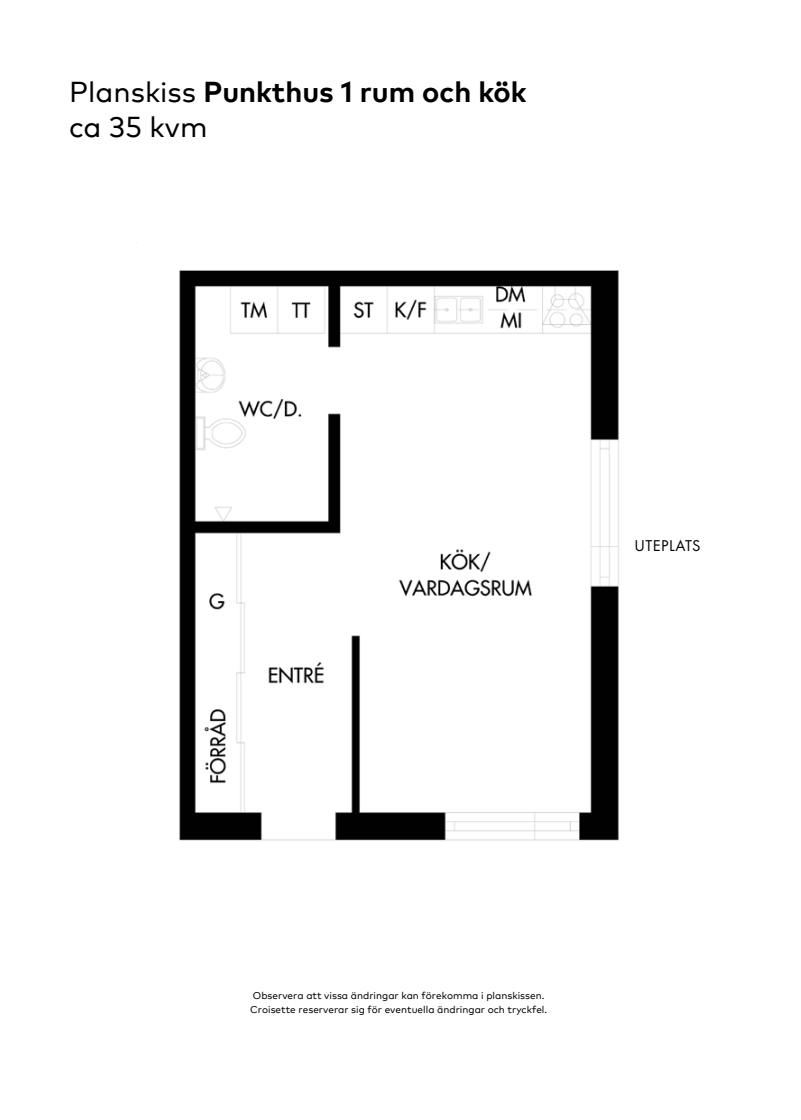
<style>
.page{position:relative;width:801px;height:1120px;background:#fff}
.page>*{position:absolute;margin:0;border:0;box-sizing:border-box;transform-origin:0 0}
.t1{font:700 28.75px/34.9px "Mark Pro";color:#000}
.t2{font:16.25px "Futura PT";letter-spacing:.03em;color:#000}
.t3{font:10px/13.8px "Mark Pro";color:#000}
.s1{font-weight:400}
</style>
<div class="page">
<img style="left:179px;top:270px;width:440px;height:571px">
<h1 class="t1" style="left:69px;top:72px;width:459px"><span class="s1">Planskiss</span> Punkthus 1 rum och kök <span class="s1">ca 35 kvm</span></h1>
<h2 class="t2" style="left:634px;top:536px;width:68px">UTEPLATS</h2>
<p class="t3" style="left:250px;top:988px;width:298px">Observera att vissa ändringar kan förekomma i planskissen.<br>Croisette reserverar sig för eventuella ändringar och tryckfel.</p>
</div>
